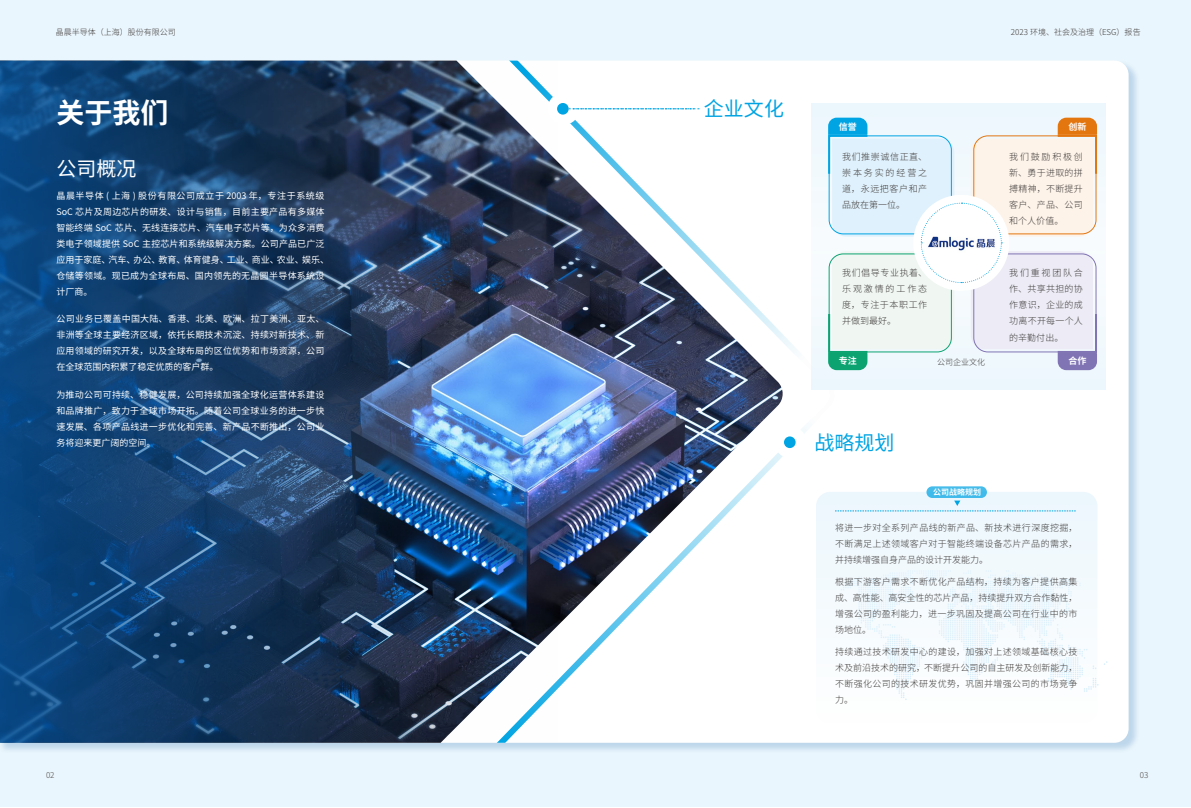
<style>
.page{position:relative;width:1191px;height:808px;background:#fff}
.page>*{position:absolute;margin:0;border:0;box-sizing:border-box;transform-origin:0 0}
.t1{font:700 28px "Source Han Sans CN";color:#fff}
.t2{font:20px "Source Han Sans CN";color:#00a4e3}
.t3{font:20px "Source Han Sans CN";color:#fff}
.t4{font:9px/16px "Source Han Sans CN";letter-spacing:.03em;color:#fff;text-align:justify}
.t5{font:300 9px/16px "Source Han Sans CN";letter-spacing:.04em;color:#3e3a39;text-align:justify}
.t6{font:700 9px "Source Han Sans CN";color:#fff}
.t7{font:300 8px "Source Han Sans CN";color:#3e3a39}
.t8{font:700 8px "Source Han Sans CN";color:#fff}
.t9{font:300 8px "Source Han Sans CN";color:#4c4948}
</style>
<div class="page">
<div style="left:0;top:0;width:1191px;height:806px;background:#eaf6fd"></div>
<div style="left:0;top:61px;width:1140px;height:693px;background:#0756a0;opacity:.2"></div>
<div style="left:842px;top:61px;width:286px;height:682px;background:#fff"></div>
<img style="left:0;top:61px;width:479px;height:682px">
<img style="left:479px;top:61px;width:363px;height:682px">
<div style="left:547px;top:93px;width:32px;height:32px;background:#fff;border-radius:50%"></div>
<div style="left:557px;top:103px;width:11px;height:12px;background:#00a4e3;border-radius:50%"></div>
<div style="left:811px;top:103px;width:295px;height:237px;background:#ecf7fd"></div>
<div style="left:811px;top:191px;width:295px;height:199px;background:#ecf7fd"></div>
<svg style="left:568px;top:109px;width:131px;height:1px"></svg>
<svg style="left:827px;top:118px;width:271px;height:252px"></svg>
<div style="left:774px;top:426px;width:32px;height:32px;background:#fff;border-radius:50%"></div>
<div style="left:784px;top:436px;width:11px;height:12px;background:#00a4e3;border-radius:50%"></div>
<svg style="left:1097px;top:570px;width:10px;height:130px"></svg>
<div style="left:816px;top:492px;width:281px;height:231px;background:#f3f9fd;border-radius:14px"></div>
<div style="left:926px;top:486px;width:61px;height:12px;background:#44bcea;border-radius:6px"></div>
<svg style="left:835px;top:500px;width:240px;height:12px"></svg>
<p class="t7" style="left:56px;top:27px;width:121px">晶晨半导体（上海）股份有限公司</p>
<p class="t7" style="left:1011px;top:27px;width:131px">2023 环境、社会及治理（ESG）报告</p>
<h1 class="t1" style="left:56px;top:97px;width:113px">关于我们</h1>
<h2 class="t3" style="left:56px;top:157px;width:81px">公司概况</h2>
<p class="t4" style="left:56px;top:188px;width:274px;text-align:left">晶晨半导体 ( 上海 ) 股份有限公司成立于 2003 年，专注于系统级<br>SoC 芯片及周边芯片的研发、设计与销售，目前主要产品有多媒体智能终端 SoC 芯片、无线连接芯片、汽车电子芯片等，为众多消费类电子领域提供 SoC 主控芯片和系统级解决方案。公司产品已广泛应用于家庭、汽车、办公、教育、体育健身、工业、商业、农业、娱乐、仓储等领域。现已成为全球布局、国内领先的无晶圆半导体系统设计厂商。</p>
<p class="t4" style="left:56px;top:311px;width:270px">公司业务已覆盖中国大陆、香港、北美、欧洲、拉丁美洲、亚太、非洲等全球主要经济区域，依托长期技术沉淀、持续对新技术、新应用领域的研究开发，以及全球布局的区位优势和市场资源，公司在全球范围内积累了稳定优质的客户群。</p>
<p class="t4" style="left:56px;top:386px;width:270px">为推动公司可持续、稳健发展，公司持续加强全球化运营体系建设和品牌推广，致力于全球市场开拓。随着公司全球业务的进一步快速发展、各项产品线进一步优化和完善、新产品不断推出，公司业务将迎来更广阔的空间。</p>
<h2 class="t2" style="left:704px;top:98px;width:81px">企业文化</h2>
<p class="t6" style="left:838px;top:121px;width:19px">信誉</p>
<p class="t6" style="left:1068px;top:121px;width:19px">创新</p>
<p class="t5" style="left:842px;top:148px;width:87px">我们推崇诚信正直、崇本务实的经营之道，永远把客户和产品放在第一位。</p>
<p class="t5" style="left:1009px;top:148px;width:75px">我们鼓励积极创新、勇于进取的拼搏精神，不断提升客户、产品、公司和个人价值。</p>
<p class="t5" style="left:842px;top:265px;width:87px">我们倡导专业执着、乐观激情的工作态度，专注于本职工作并做到最好。</p>
<p class="t5" style="left:1009px;top:265px;width:75px">我们重视团队合作、共享共担的协作意识，企业的成功离不开每一个人的辛勤付出。</p>
<p class="t6" style="left:838px;top:355px;width:19px">专注</p>
<p class="t7" style="left:937px;top:357px;width:49px">公司企业文化</p>
<p class="t6" style="left:1068px;top:355px;width:19px">合作</p>
<h2 class="t2" style="left:814px;top:431px;width:81px">战略规划</h2>
<p class="t8" style="left:933px;top:488px;width:49px">公司战略规划</p>
<p class="t5" style="left:835px;top:520px;width:244px">将进一步对全系列产品线的新产品、新技术进行深度挖掘，不断满足上述领域客户对于智能终端设备芯片产品的需求，并持续增强自身产品的设计开发能力。</p>
<p class="t5" style="left:835px;top:574px;width:244px">根据下游客户需求不断优化产品结构，持续为客户提供高集成、高性能、高安全性的芯片产品，持续提升双方合作黏性，增强公司的盈利能力，进一步巩固及提高公司在行业中的市场地位。</p>
<p class="t5" style="left:835px;top:644px;width:244px">持续通过技术研发中心的建设，加强对上述领域基础核心技术及前沿技术的研究，不断提升公司的自主研发及创新能力，不断强化公司的技术研发优势，巩固并增强公司的市场竞争力。</p>
<p class="t9" style="left:46px;top:771px;width:10px">02</p>
<p class="t9" style="left:1139px;top:771px;width:10px">03</p>
</div>
